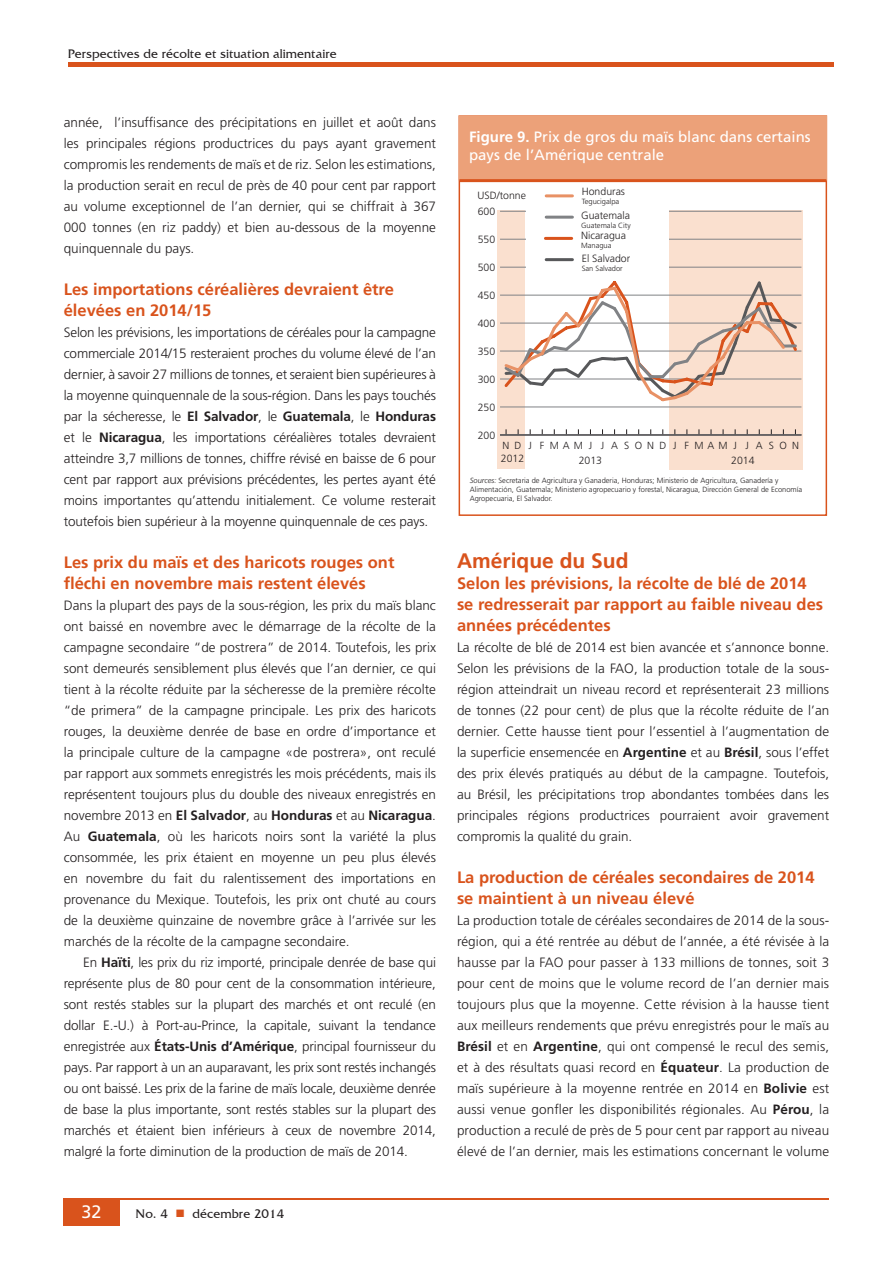
<style>
.page{position:relative;width:893px;height:1263px;background:#fff}
.page>*{position:absolute;margin:0;border:0;box-sizing:border-box;transform-origin:0 0}
.Heading_subregion{font:700 21px "Frutiger LT Std";color:#d9531c}
.t1{font:18px "Frutiger LT Std";color:#fff}
.Heading3{font:700 16.5px/21px "Frutiger LT Std";color:#d9531c}
.t2{font:15px/18px "Frutiger LT Std";color:#fff}
.NewPara1{font:300 13.5px/21px "Frutiger LT Std";color:#231f20;text-align:justify}
.NewPara{font:300 13.5px/21px "Frutiger LT Std";letter-spacing:-.005em;color:#231f20;text-align:justify}
.t3{font:12.75px "Friz Quadrata IT Cby BT";color:#231f20}
.t4{font:300 10.5px "Frutiger LT Std";color:#231f20}
.t5{font:300 10.35px "Frutiger LT Std";letter-spacing:.505em;color:#231f20}
.t6{font:300 7.5px/9px "Frutiger LT Std";color:#231f20}
.s1{font-weight:700}
.s2{color:#d9531c}
.s3{font-style:italic}
</style>
<div class="page">
<hr style="left:68px;top:63px;width:765px;height:4px;background:#d9531c">
<hr style="left:63px;top:1198px;width:766px;height:2px;background:#d9531c">
<div style="left:63px;top:1200px;width:57px;height:26px;background:#d9531c"></div>
<div style="left:669px;top:210px;width:133px;height:260px;background:#fae0cf"></div>
<div style="left:498px;top:211px;width:27px;height:258px;background:#fae0cf"></div>
<hr style="left:500px;top:434px;width:301px;height:2px;background:#231f20">
<hr style="left:500px;top:434px;width:301px;height:1px;background:#808285">
<hr style="left:500px;top:407px;width:301px;height:1px;background:#808285">
<hr style="left:500px;top:379px;width:301px;height:1px;background:#808285">
<hr style="left:500px;top:351px;width:301px;height:1px;background:#808285">
<hr style="left:500px;top:323px;width:301px;height:1px;background:#808285">
<hr style="left:500px;top:295px;width:301px;height:1px;background:#808285">
<hr style="left:500px;top:267px;width:301px;height:1px;background:#808285">
<hr style="left:500px;top:239px;width:301px;height:1px;background:#808285">
<hr style="left:500px;top:211px;width:301px;height:1px;background:#808285">
<svg style="left:502px;top:280px;width:297px;height:122px"></svg>
<div style="left:526px;top:181px;width:142px;height:95px;background:#fff"></div>
<hr style="left:546px;top:194px;width:26px;height:3px;background:#e89165">
<hr style="left:546px;top:216px;width:26px;height:3px;background:#808285">
<hr style="left:545px;top:237px;width:27px;height:3px;background:#d9531c">
<hr style="left:546px;top:258px;width:26px;height:3px;background:#57585a">
<div style="left:459px;top:115px;width:368px;height:401px;border:2px solid #d9531c"></div>
<div style="left:459px;top:116px;width:367px;height:64px;background:#eca179"></div>
<div style="left:459px;top:115px;width:368px;height:66px;border:2px solid #eca179"></div>
<hr style="left:459px;top:179px;width:367px;height:3px;background:#d9531c">
<p class="t3" style="left:68px;top:46px;width:270px">Perspectives de récolte et situation alimentaire</p>
<p class="NewPara" style="left:64px;top:112px;width:374px">année, l’insuffisance des précipitations en juillet et août dans les principales régions productrices du pays ayant gravement compromis les rendements de maïs et de riz. Selon les estimations, la production serait en recul de près de 40 pour cent par rapport au volume exceptionnel de l’an dernier, qui se chiffrait à 367<br>000 tonnes (en riz paddy) et bien au-dessous de la moyenne quinquennale du pays.</p>
<p class="Heading3" style="left:64px;top:279px;width:332px">Les importations céréalières devraient être élevées en 2014/15</p>
<p class="NewPara1" style="left:64px;top:322px;width:374px">Selon les prévisions, les importations de céréales pour la campagne commerciale 2014/15 resteraient proches du volume élevé de l’an dernier, à savoir 27 millions de tonnes, et seraient bien supérieures à la moyenne quinquennale de la sous-région. Dans les pays touchés par la sécheresse, le <span class="s1">El Salvador</span>, le <span class="s1">Guatemala</span>, le <span class="s1">Honduras </span>et le <span class="s1">Nicaragua</span>, les importations céréalières totales devraient atteindre 3,7 millions de tonnes, chiffre révisé en baisse de 6 pour cent par rapport aux prévisions précédentes, les pertes ayant été moins importantes qu’attendu initialement. Ce volume resterait toutefois bien supérieur à la moyenne quinquennale de ces pays.</p>
<p class="Heading3" style="left:64px;top:552px;width:332px">Les prix du maïs et des haricots rouges ont fléchi en novembre mais restent élevés</p>
<p class="NewPara1" style="left:64px;top:595px;width:374px">Dans la plupart des pays de la sous-région, les prix du maïs blanc ont baissé en novembre avec le démarrage de la récolte de la campagne secondaire “de postrera” de 2014. Toutefois, les prix sont demeurés sensiblement plus élevés que l’an dernier, ce qui tient à la récolte réduite par la sécheresse de la première récolte “de primera” de la campagne principale. Les prix des haricots rouges, la deuxième denrée de base en ordre d’importance et la principale culture de la campagne «de postrera», ont reculé par rapport aux sommets enregistrés les mois précédents, mais ils représentent toujours plus du double des niveaux enregistrés en novembre 2013 en <span class="s1">El Salvador</span>, au <span class="s1">Honduras</span> et au <span class="s1">Nicaragua</span>.<br>Au <span class="s1">Guatemala</span>, où les haricots noirs sont la variété la plus consommée, les prix étaient en moyenne un peu plus élevés en novembre du fait du ralentissement des importations en provenance du Mexique. Toutefois, les prix ont chuté au cours de la deuxième quinzaine de novembre grâce à l’arrivée sur les marchés de la récolte de la campagne secondaire.</p>
<p class="NewPara" style="left:64px;top:952px;width:374px;text-indent:19px">En <span class="s1">Haïti</span>, les prix du riz importé, principale denrée de base qui représente plus de 80 pour cent de la consommation intérieure, sont restés stables sur la plupart des marchés et ont reculé (en dollar E.-U.) à Port-au-Prince, la capitale, suivant la tendance enregistrée aux <span class="s1">États-Unis d’Amérique</span>, principal fournisseur du pays. Par rapport à un an auparavant, les prix sont restés inchangés ou ont baissé. Les prix de la farine de maïs locale, deuxième denrée de base la plus importante, sont restés stables sur la plupart des marchés et étaient bien inférieurs à ceux de novembre 2014, malgré la forte diminution de la production de maïs de 2014.</p>
<h2 class="t1" style="left:82px;top:1201px;width:22px">32</h2>
<p class="t3" style="left:136px;top:1205px;width:150px">No. 4 <span class="s2">■</span> décembre 2014</p>
<p class="t2" style="left:469px;top:128px;width:343px"><span class="s1">Figure 9.</span> Prix de gros du maïs blanc dans certains pays de l’Amérique centrale</p>
<p class="t4" style="left:477px;top:189px;width:50px">USD/tonne</p>
<p class="t2" style="left:462px;top:135px;width:295px"><span class="s1">Figure 4</span>. Prix du maïs sur certains marchés d’Afrique de l’Est</p>
<p class="t4" style="left:582px;top:185px;width:45px">Honduras</p>
<p class="t6" style="left:582px;top:197px;width:39px">Tegucigalpa</p>
<p class="t4" style="left:581px;top:209px;width:50px">Guatemala</p>
<p class="t6" style="left:581px;top:221px;width:51px">Guatemala City</p>
<p class="t4" style="left:582px;top:253px;width:50px">El Salvador</p>
<p class="t6" style="left:582px;top:264px;width:42px">San Salvador</p>
<p class="t4" style="left:478px;top:206px;width:19px">600</p>
<p class="t4" style="left:581px;top:230px;width:46px">Nicaragua</p>
<p class="t6" style="left:581px;top:241px;width:32px">Managua</p>
<p class="t4" style="left:478px;top:233px;width:19px">550</p>
<p class="t4" style="left:478px;top:261px;width:19px">500</p>
<p class="t4" style="left:478px;top:289px;width:19px">450</p>
<p class="t4" style="left:478px;top:317px;width:19px">400</p>
<p class="t4" style="left:478px;top:345px;width:19px">350</p>
<p class="t4" style="left:478px;top:373px;width:19px">300</p>
<p class="t4" style="left:478px;top:401px;width:19px">250</p>
<p class="t4" style="left:478px;top:429px;width:19px">200</p>
<p class="t5" style="left:503px;top:440px;width:298px">ND J FMAMJ J ASOND J FMAMJ J ASON</p>
<p class="t4" style="left:731px;top:454px;width:25px">2014</p>
<p class="t4" style="left:501px;top:453px;width:25px">2012</p>
<p class="t4" style="left:579px;top:454px;width:25px">2013</p>
<p class="t6" style="left:470px;top:475px;width:334px"><span class="s3">Sources:</span> Secretaria de Agricultura y Ganaderia, Honduras; Ministerio de Agricultura, Ganadería y<br>Alimentación, Guatemala; Ministerio agropecuario y forestal, Nicaragua, Dirección General de Economía<br>Agropecuaria, El Salvador.</p>
<p class="Heading_subregion" style="left:457px;top:548px;width:173px">Amérique du Sud</p>
<p class="Heading3" style="left:457px;top:573px;width:368px">Selon les prévisions, la récolte de blé de 2014 se redresserait par rapport au faible niveau des années précédentes</p>
<p class="NewPara1" style="left:457px;top:637px;width:374px">La récolte de blé de 2014 est bien avancée et s’annonce bonne.<br>Selon les prévisions de la FAO, la production totale de la sous&shy;région atteindrait un niveau record et représenterait 23 millions de tonnes (22 pour cent) de plus que la récolte réduite de l’an dernier. Cette hausse tient pour l’essentiel à l’augmentation de la superficie ensemencée en <span class="s1">Argentine</span> et au <span class="s1">Brésil</span>, sous l’effet des prix élevés pratiqués au début de la campagne. Toutefois, au Brésil, les précipitations trop abondantes tombées dans les principales régions productrices pourraient avoir gravement compromis la qualité du grain.</p>
<p class="Heading3" style="left:457px;top:867px;width:359px">La production de céréales secondaires de 2014 se maintient à un niveau élevé</p>
<p class="NewPara1" style="left:457px;top:910px;width:374px">La production totale de céréales secondaires de 2014 de la sous&shy;région, qui a été rentrée au début de l’année, a été révisée à la hausse par la FAO pour passer à 133 millions de tonnes, soit 3 pour cent de moins que le volume record de l’an dernier mais toujours plus que la moyenne. Cette révision à la hausse tient aux meilleurs rendements que prévu enregistrés pour le maïs au <span class="s1">Brésil</span> et en <span class="s1">Argentine</span>, qui ont compensé le recul des semis, et à des résultats quasi record en <span class="s1">Équateur</span>. La production de maïs supérieure à la moyenne rentrée en 2014 en <span class="s1">Bolivie</span> est aussi venue gonfler les disponibilités régionales. Au <span class="s1">Pérou</span>, la production a reculé de près de 5 pour cent par rapport au niveau élevé de l’an dernier, mais les estimations concernant le volume</p>
</div>
